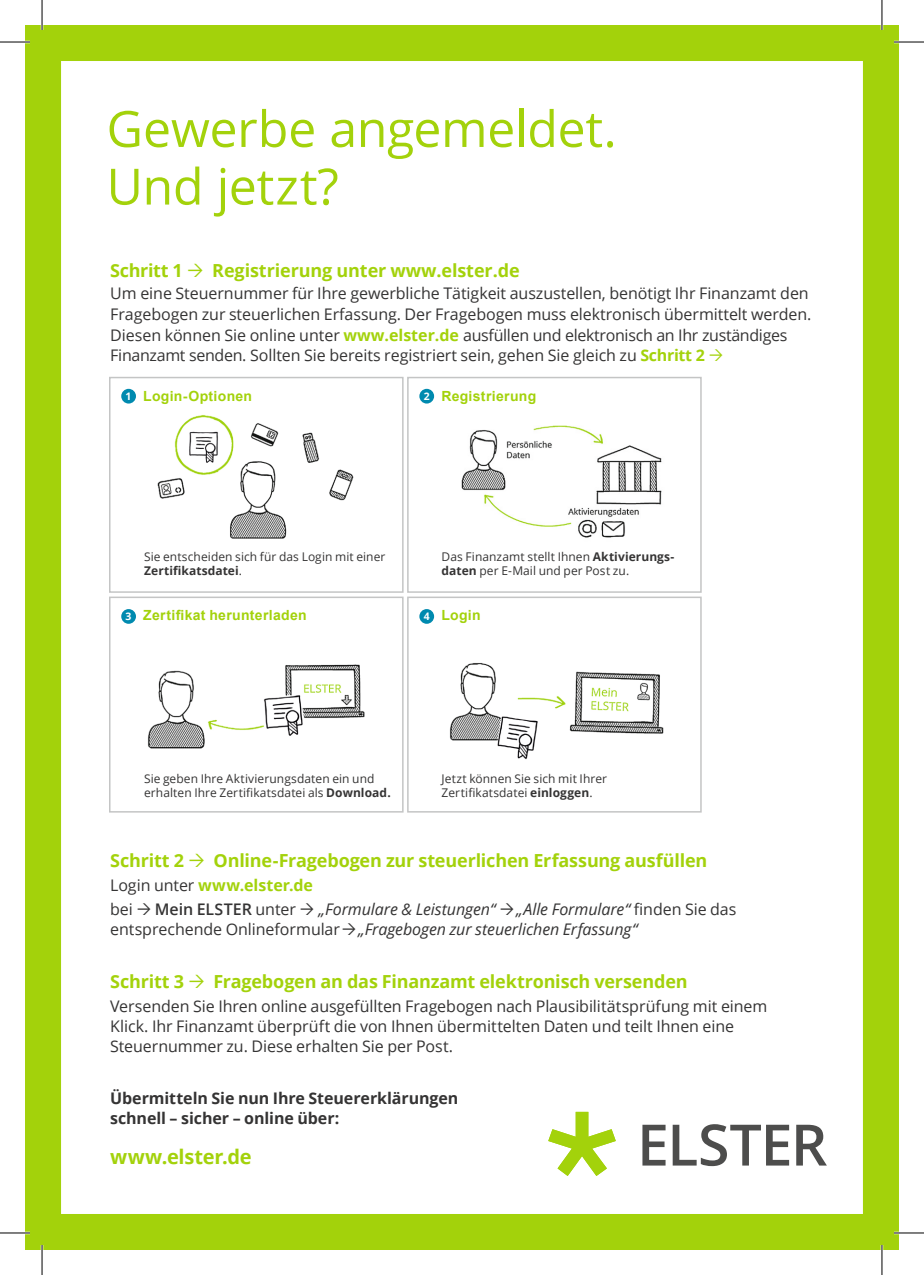
<style>
.page{position:relative;width:924px;height:1275px;background:#fff}
.page>*{position:absolute;margin:0;border:0;box-sizing:border-box;transform-origin:0 0}
.t1{font:50px/57.6px "Open Sans";letter-spacing:-.005em;color:#a3d20b}
.t2{font:700 20px "Open Sans";letter-spacing:-.01em;color:#a3d20b}
.t3{font:700 18px "Open Sans";letter-spacing:-.01em;color:#a3d20b}
.t4{font:16px/20.8px "Open Sans";letter-spacing:-.005em;color:#353434}
.t5{font:italic 16px/20px "Open Sans";letter-spacing:-.005em;color:#353434}
.t6{font:700 16px/20px "Open Sans";letter-spacing:-.005em;color:#353434}
.t7{font:600 16px "Open Sans";color:#353434}
.t8{font:700 14px "Arial";letter-spacing:.02em;color:#a3d20b}
.t9{font:12px/14px "Open Sans";letter-spacing:.005em;color:#353434}
.t10{font:700 10.4px "Open Sans";color:#fff}
.s1{font-weight:700;color:#a3d20b}
.s2{font-family:"Open Sans";font-size:10.4px;color:#fff}
.s3{font-weight:700}
.s4{font-style:normal}
.s5{font-weight:400}
</style>
<div class="page">
<div style="left:25px;top:25px;width:873px;height:1225px;border:36px solid #a3d20b"></div>
<svg style="left:548px;top:1111px;width:67px;height:65px"></svg>
<svg style="left:642px;top:1124px;width:23px;height:41px"></svg>
<svg style="left:672px;top:1124px;width:116px;height:42px"></svg>
<svg style="left:796px;top:1124px;width:30px;height:41px"></svg>
<img style="left:461px;top:425px;width:201px;height:113px">
<img style="left:157px;top:415px;width:197px;height:124px">
<div style="left:121px;top:389px;width:15px;height:14px;background:#008aaf;border-radius:50%"></div>
<div style="left:109px;top:377px;width:294px;height:216px;border:2px solid #c4c5c5"></div>
<div style="left:407px;top:377px;width:294px;height:216px;border:2px solid #c4c5c5"></div>
<div style="left:419px;top:389px;width:15px;height:14px;background:#008aaf;border-radius:50%"></div>
<div style="left:121px;top:609px;width:15px;height:15px;background:#008aaf;border-radius:50%"></div>
<div style="left:419px;top:609px;width:15px;height:15px;background:#008aaf;border-radius:50%"></div>
<img style="left:148px;top:664px;width:217px;height:85px">
<img style="left:450px;top:663px;width:214px;height:97px">
<div style="left:109px;top:596px;width:294px;height:216px;border:2px solid #c4c5c5"></div>
<div style="left:407px;top:596px;width:294px;height:216px;border:2px solid #c4c5c5"></div>
<hr style="left:0;top:41px;width:30px;height:2px;background:#fff">
<hr style="left:893px;top:41px;width:30px;height:2px;background:#fff">
<hr style="left:0;top:1231px;width:30px;height:3px;background:#fff">
<hr style="left:893px;top:1231px;width:30px;height:3px;background:#fff">
<hr style="left:41px;top:0;width:2px;height:30px;background:#fff">
<hr style="left:41px;top:1245px;width:2px;height:30px;background:#fff">
<hr style="left:880px;top:0;width:2px;height:30px;background:#fff">
<hr style="left:880px;top:1245px;width:2px;height:30px;background:#fff">
<hr style="left:0;top:42px;width:30px;height:1px;background:#000">
<hr style="left:893px;top:42px;width:30px;height:1px;background:#000">
<hr style="left:0;top:1232px;width:30px;height:1px;background:#000">
<hr style="left:893px;top:1232px;width:30px;height:1px;background:#000">
<hr style="left:42px;top:0;width:1px;height:30px;background:#000">
<hr style="left:42px;top:1245px;width:1px;height:30px;background:#000">
<hr style="left:881px;top:0;width:1px;height:30px;background:#000">
<hr style="left:881px;top:1245px;width:1px;height:30px;background:#000">
<h1 class="t1" style="left:106px;top:99px;width:511px">Gewerbe angemeldet.<br>Und jetzt?</h1>
<p class="t3" style="left:110px;top:258px;width:74px">Schritt 1</p>
<p class="t3" style="left:212px;top:258px;width:309px">Registrierung unter www.elster.de</p>
<p class="t4" style="left:110px;top:282px;width:702px">Um eine Steuernummer für Ihre gewerbliche Tätigkeit auszustellen, benötigt Ihr Finanzamt den Fragebogen zur steuerlichen Erfassung. Der Fragebogen muss elektronisch übermittelt werden.<br>Diesen können Sie online unter <span class="s1">www.elster.de</span> ausfüllen und elektronisch an Ihr zuständiges Finanzamt senden. Sollten Sie bereits registriert sein, gehen Sie gleich zu <span class="s1">Schritt 2</span></p>
<p class="t8" style="left:143px;top:387px;width:110px">Login-Optionen</p>
<p class="t10" style="left:126px;top:389px;width:7px">1</p>
<p class="t8" style="left:423px;top:387px;width:114px"><span class="s2">2</span> Registrierung</p>
<p class="t9" style="left:144px;top:550px;width:243px">Sie entscheiden sich für das Login mit einer<br><span class="s3">Zertifikatsdatei</span>.</p>
<p class="t9" style="left:441px;top:550px;width:234px">Das Finanzamt stellt Ihnen <span class="s3">Aktivierungs&shy;daten</span> per E-Mail und per Post zu.</p>
<p class="t8" style="left:126px;top:606px;width:183px"><span class="s2">3</span> Zertifikat herunterladen</p>
<p class="t8" style="left:423px;top:606px;width:58px"><span class="s2">4</span> Login</p>
<p class="t9" style="left:144px;top:771px;width:248px">Sie geben Ihre Aktivierungsdaten ein und erhalten Ihre Zertifikatsdatei als <span class="s3">Download.</span></p>
<p class="t9" style="left:441px;top:771px;width:167px">Jetzt können Sie sich mit Ihrer<br>Zertifikatsdatei <span class="s3">einloggen</span>.</p>
<p class="t3" style="left:110px;top:848px;width:75px">Schritt 2</p>
<p class="t3" style="left:213px;top:848px;width:495px">Online-Fragebogen zur steuerlichen Erfassung ausfüllen</p>
<p class="t4" style="left:110px;top:873px;width:204px;line-height:24px">Login unter <span class="s1">www.elster.de </span>bei</p>
<p class="t5" style="left:110px;top:899px;width:627px;text-indent:405px">„Alle Formulare“ <span class="s4">finden Sie das entsprechende Onlineformular</span> „Fragebogen zur steuerlichen Erfassung“</p>
<p class="t3" style="left:110px;top:968px;width:75px">Schritt 3</p>
<p class="t3" style="left:213px;top:968px;width:475px">Fragebogen an das Finanzamt elektronisch versenden</p>
<p class="t4" style="left:110px;top:995px;width:658px;line-height:20px">Versenden Sie Ihren online ausgefüllten Fragebogen nach Plausibilitätsprüfung mit einem<br>Klick. Ihr Finanzamt überprüft die von Ihnen übermittelten Daten und teilt Ihnen eine<br>Steuernummer zu. Diese erhalten Sie per Post.</p>
<p class="t6" style="left:110px;top:1087px;width:349px">Übermitteln Sie nun Ihre Steuererklärungen schnell – sicher – online über:</p>
<p class="t2" style="left:110px;top:1142px;width:143px">www.elster.de</p>
<p class="t7" style="left:155px;top:898px;width:143px">Mein ELSTER <span class="s5">unter</span></p>
<p class="t5" style="left:318px;top:899px;width:179px">„Formulare &amp; Leistungen“</p>
</div>
